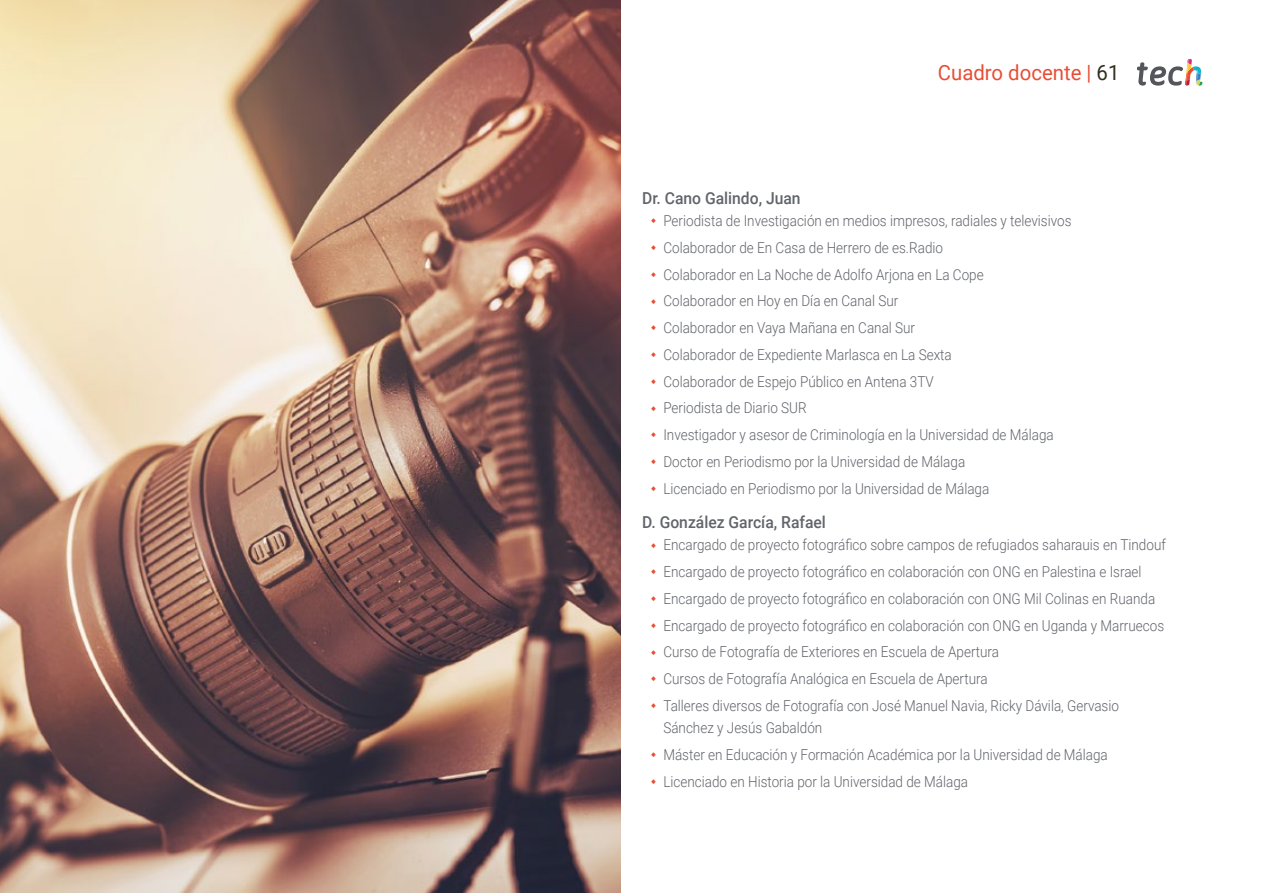
<style>
.page{position:relative;width:1263px;height:893px;background:#fff}
.page>*{position:absolute;margin:0;border:0;box-sizing:border-box;transform-origin:0 0}
.t1{font:21px "Roboto";color:#e94d35}
.t2{font:500 16.5px "Roboto";color:#61646a;scale:.95 1}
.t3{font:300 15px/26.7px "Roboto";color:#61646a;scale:.9 1}
.s1{color:#312e20}
</style>
<div class="page">
<svg style="left:1137px;top:59px;width:65px;height:27px"></svg>
<img style="left:0;top:0;width:621px;height:893px">
<h1 class="t1" style="left:938px;top:57px;width:183px">Cuadro docente | <span class="s1">61</span></h1>
<p class="t2" style="left:642px;top:186px;width:168px">Dr. Cano Galindo, Juan</p>
<p class="t3" style="left:663px;top:207px;width:455px">Periodista de Investigación en medios impresos, radiales y televisivos Colaborador de En Casa de Herrero de es.Radio<br>Colaborador en La Noche de Adolfo Arjona en La Cope<br>Colaborador en Hoy en Día en Canal Sur<br>Colaborador en Vaya Mañana en Canal Sur<br>Colaborador de Expediente Marlasca en La Sexta<br>Colaborador de Espejo Público en Antena 3TV<br>Periodista de Diario SUR<br>Investigador y asesor de Criminología en la Universidad de Málaga Doctor en Periodismo por la Universidad de Málaga<br>Licenciado en Periodismo por la Universidad de Málaga</p>
<p class="t2" style="left:642px;top:510px;width:195px">D. González García, Rafael</p>
<p class="t3" style="left:663px;top:531px;width:560px">Encargado de proyecto fotográfico sobre campos de refugiados saharauis en Tindouf Encargado de proyecto fotográfico en colaboración con ONG en Palestina e Israel Encargado de proyecto fotográfico en colaboración con ONG Mil Colinas en Ruanda Encargado de proyecto fotográfico en colaboración con ONG en Uganda y Marruecos Curso de Fotografía de Exteriores en Escuela de Apertura<br>Cursos de Fotografía Analógica en Escuela de Apertura<br>Talleres diversos de Fotografía con José Manuel Navia, Ricky Dávila, Gervasio</p>
<p class="t3" style="left:663px;top:714px;width:495px">Sánchez y Jesús Gabaldón<br>Máster en Educación y Formación Académica por la Universidad de Málaga<br>Licenciado en Historia por la Universidad de Málaga</p>
</div>
